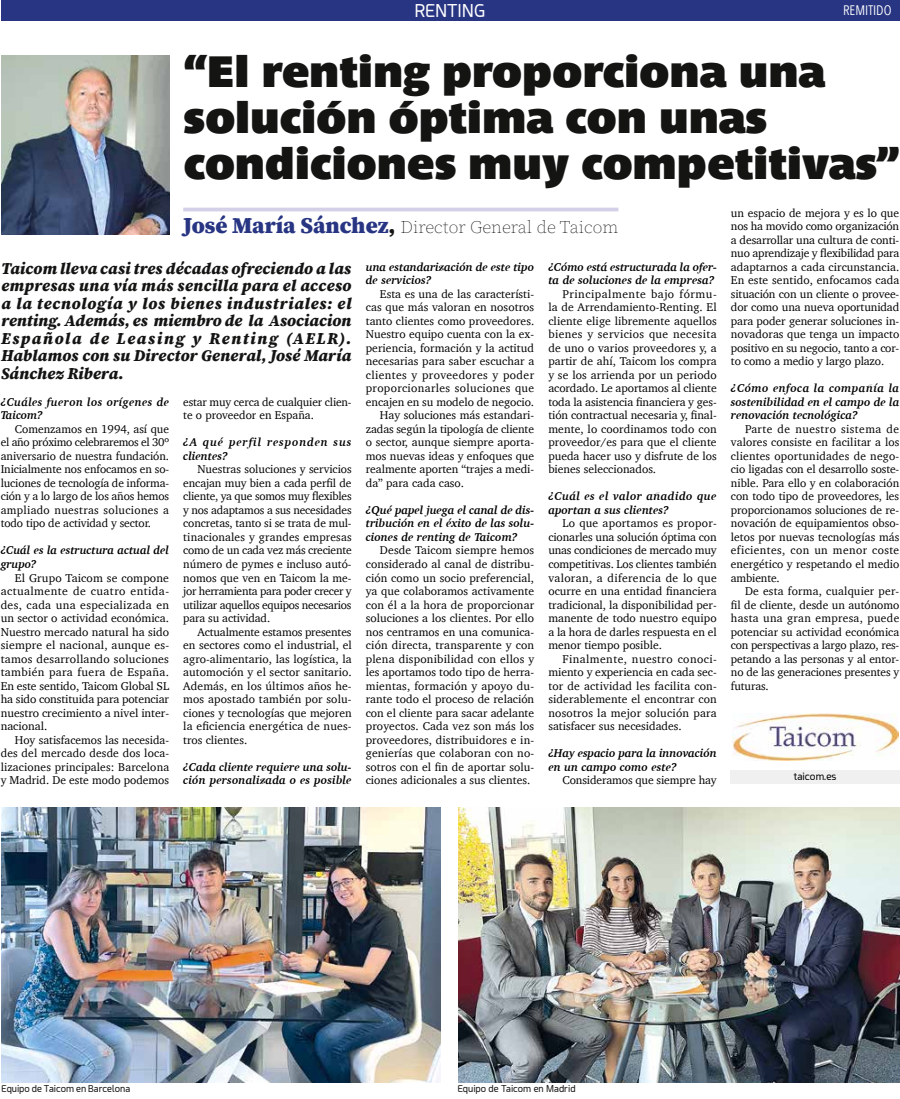
<style>
.page{position:relative;width:900px;height:1099px;background:#fff}
.page>*{position:absolute;margin:0;border:0;box-sizing:border-box;transform-origin:0 0}
.t1{font:700 43.38px/45.8px "Parisine Std Sombre";color:#141413}
.t2{font:200 17.5px "Source Serif 418 pt";color:#141413}
.t3{font:17.5px "Acephimere";color:#fffffe}
.t4{font:italic 900 16.25px/17.5px "Source Serif 418 pt";letter-spacing:.005em;color:#141413;text-align:justify}
.t5{font:13.75px "Avenir Next Condensed";color:#fffffe}
.t6{font:11.62px/13.5px "Charter";color:#000;text-align:justify}
.t7{font:italic 700 11.62px/13.5px "Charter";color:#000}
.t8{font:italic 700 11.62px/13.5px "Charter";letter-spacing:.03em;color:#000}
.t9{font:italic 700 11.62px/13.5px "Charter";letter-spacing:.07em;color:#000}
.t10{font:11.62px "Charter";letter-spacing:.03em;color:#000}
.t11{font:11.62px "Charter";letter-spacing:.035em;color:#000}
.t12{font:10px "Acephimere";color:#000}
.t13{font:9.38px "Acephimere";color:#141413}
.s1{font-weight:900;font-size:22.5px;color:#283583}
.s2{font-weight:900;font-size:22.5px}
</style>
<div class="page">
<div style="left:731px;top:770px;width:169px;height:13px;background:#f0f0f0"></div>
<div style="left:1px;top:1px;width:898px;height:20px;background:#283583"></div>
<hr style="left:183px;top:208px;width:435px;height:3px;background:#d3d0e7">
<img style="left:2px;top:55px;width:167px;height:180px">
<img style="left:732px;top:713px;width:167px;height:48px">
<img style="left:2px;top:808px;width:439px;height:274px">
<img style="left:459px;top:808px;width:440px;height:274px">
<h2 class="t3" style="left:415px;top:-1px;width:72px">RENTING</h2>
<p class="t5" style="left:843px;top:-1px;width:50px">REMITIDO</p>
<h1 class="t1" style="left:184px;top:49px;width:718px">“El renting proporciona una solución óptima con unas condiciones muy competitivas”</h1>
<h2 class="t2" style="left:183px;top:215px;width:437px"><span class="s1">José María Sánchez</span><span class="s2">,</span> Director General de Taicom</h2>
<p class="t4" style="left:2px;top:259px;width:352px">Taicom lleva casi tres décadas ofreciendo a las empresas una vía más sencilla para el acceso a la tecnología y los bienes industriales: el renting. Además, es miembro de la Asociacion Española de Leasing y Renting (AELR).<br>Hablamos con su Director General, José María Sánchez Ribera.</p>
<p class="t8" style="left:1px;top:395px;width:170px">¿Cuáles fueron los orígenes de<br>Taicom?</p>
<p class="t6" style="left:1px;top:422px;width:170px;text-indent:14px">Comenzamos en 1994, así que el año próximo celebraremos el 30º aniversario de nuestra fundación.<br>Inicialmente nos enfocamos en so&shy;luciones de tecnología de informa&shy;ción y a lo largo de los años hemos ampliado nuestras soluciones a todo tipo de actividad y sector.</p>
<p class="t7" style="left:1px;top:543px;width:170px">¿Cuál es la estructura actual del grupo?</p>
<p class="t6" style="left:1px;top:570px;width:170px;text-indent:14px">El Grupo Taicom se compone actualmente de cuatro entida&shy;des, cada una especializada en un sector o actividad económica.<br>Nuestro mercado natural ha sido siempre el nacional, aunque es&shy;tamos desarrollando soluciones también para fuera de España.<br>En este sentido, Taicom Global SL ha sido constituida para potenciar nuestro crecimiento a nivel inter&shy;nacional.</p>
<p class="t6" style="left:1px;top:732px;width:170px;text-indent:14px">Hoy satisfacemos las necesida&shy;des del mercado desde dos loca&shy;lizaciones principales: Barcelona y Madrid. De este modo podemos</p>
<p class="t6" style="left:183px;top:395px;width:170px">estar muy cerca de cualquier clien&shy;te o proveedor en España.</p>
<p class="t9" style="left:183px;top:435px;width:170px">¿A qué perfil responden sus clientes?</p>
<p class="t6" style="left:183px;top:462px;width:170px;text-indent:14px">Nuestras soluciones y servicios encajan muy bien a cada perfil de cliente, ya que somos muy flexibles y nos adaptamos a sus necesidades concretas, tanto si se trata de mul&shy;tinacionales y grandes empresas como de un cada vez más creciente número de pymes e incluso autó&shy;nomos que ven en Taicom la me&shy;jor herramienta para poder crecer y utilizar aquellos equipos necesarios para su actividad.</p>
<p class="t6" style="left:183px;top:624px;width:170px;text-indent:14px">Actualmente estamos presentes en sectores como el industrial, el agro-alimentario, las logística, la automoción y el sector sanitario.<br>Además, en los últimos años he&shy;mos apostado también por solu&shy;ciones y tecnologías que mejoren la eficiencia energética de nues&shy;tros clientes.</p>
<p class="t7" style="left:183px;top:759px;width:170px">¿Cada cliente requiere una solu&shy;ción personalizada o es posible</p>
<p class="t7" style="left:366px;top:260px;width:170px">una estandarización de este tipo de servicios?</p>
<p class="t6" style="left:380px;top:287px;width:156px">Esta es una de las característi-</p>
<p class="t6" style="left:366px;top:300px;width:170px">cas que más valoran en nosotros</p>
<p class="t6" style="left:366px;top:314px;width:170px">tanto clientes como proveedores.</p>
<p class="t6" style="left:366px;top:327px;width:170px">Nuestro equipo cuenta con la ex-</p>
<p class="t6" style="left:366px;top:341px;width:170px">periencia, formación y la actitud</p>
<p class="t6" style="left:366px;top:354px;width:170px">necesarias para saber escuchar a</p>
<p class="t11" style="left:366px;top:365px;width:170px">clientes y proveedores y poder</p>
<p class="t10" style="left:366px;top:378px;width:170px">proporcionarles soluciones que</p>
<p class="t6" style="left:366px;top:395px;width:170px">encajen en su modelo de negocio.</p>
<p class="t6" style="left:380px;top:408px;width:156px">Hay soluciones más estandari-</p>
<p class="t6" style="left:366px;top:422px;width:170px">zadas según la tipología de cliente</p>
<p class="t6" style="left:366px;top:435px;width:170px">o sector, aunque siempre aporta-</p>
<p class="t6" style="left:366px;top:449px;width:170px">mos nuevas ideas y enfoques que</p>
<p class="t6" style="left:366px;top:462px;width:170px">realmente aporten “trajes a medi-</p>
<p class="t6" style="left:366px;top:476px;width:100px">da” para cada caso.</p>
<p class="t7" style="left:366px;top:503px;width:170px;text-align:justify">¿Qué papel juega el canal de dis&shy;tribución en el éxito de las solu&shy;ciones de renting de Taicom?</p>
<p class="t6" style="left:366px;top:543px;width:170px;text-indent:14px">Desde Taicom siempre hemos considerado al canal de distribu&shy;ción como un socio preferencial, ya que colaboramos activamente con él a la hora de proporcionar soluciones a los clientes. Por ello nos centramos en una comunica&shy;ción directa, transparente y con plena disponibilidad con ellos y les aportamos todo tipo de herra&shy;mientas, formación y apoyo du&shy;rante todo el proceso de relación con el cliente para sacar adelante proyectos. Cada vez son más los proveedores, distribuidores e in&shy;genierías que colaboran con no&shy;sotros con el fin de aportar solu&shy;ciones adicionales a sus clientes.</p>
<p class="t7" style="left:548px;top:260px;width:170px">¿Cómo está estructurada la ofer&shy;ta de soluciones de la empresa?</p>
<p class="t6" style="left:548px;top:287px;width:170px;text-indent:14px">Principalmente bajo fórmu&shy;la de Arrendamiento-Renting. El cliente elige libremente aquellos bienes y servicios que necesita de uno o varios proveedores y, a partir de ahí, Taicom los compra y se los arrienda por un periodo acordado. Le aportamos al cliente toda la asistencia financiera y ges&shy;tión contractual necesaria y, final&shy;mente, lo coordinamos todo con proveedor/es para que el cliente pueda hacer uso y disfrute de los bienes seleccionados.</p>
<p class="t8" style="left:548px;top:489px;width:170px">¿Cuál es el valor añadido que aportan a sus clientes?</p>
<p class="t6" style="left:548px;top:516px;width:170px;text-indent:14px">Lo que aportamos es propor&shy;cionarles una solución óptima con unas condiciones de mercado muy competitivas. Los clientes también valoran, a diferencia de lo que ocurre en una entidad financiera tradicional, la disponibilidad per&shy;manente de todo nuestro equipo a la hora de darles respuesta en el menor tiempo posible.</p>
<p class="t6" style="left:548px;top:651px;width:170px;text-indent:14px">Finalmente, nuestro conoci&shy;miento y experiencia en cada sec&shy;tor de actividad les facilita con&shy;siderablemente el encontrar con nosotros la mejor solución para satisfacer sus necesidades.</p>
<p class="t7" style="left:548px;top:746px;width:170px">¿Hay espacio para la innovación en un campo como este?</p>
<p class="t6" style="left:563px;top:773px;width:156px">Consideramos que siempre hay</p>
<p class="t6" style="left:731px;top:206px;width:170px">un espacio de mejora y es lo que nos ha movido como organización a desarrollar una cultura de conti&shy;nuo aprendizaje y flexibilidad para adaptarnos a cada circunstancia.<br>En este sentido, enfocamos cada situación con un cliente o provee&shy;dor como una nueva oportunidad para poder generar soluciones in&shy;novadoras que tenga un impacto positivo en su negocio, tanto a cor&shy;to como a medio y largo plazo.</p>
<p class="t7" style="left:731px;top:381px;width:170px;text-align:justify">¿Cómo enfoca la compañía la sostenibilidad en el campo de la renovación tecnológica?</p>
<p class="t6" style="left:731px;top:422px;width:170px;text-indent:14px">Parte de nuestro sistema de valores consiste en facilitar a los clientes oportunidades de nego&shy;cio ligadas con el desarrollo soste&shy;nible. Para ello y en colaboración con todo tipo de proveedores, les proporcionamos soluciones de re&shy;novación de equipamientos obso&shy;letos por nuevas tecnologías más eficientes, con un menor coste energético y respetando el medio ambiente.</p>
<p class="t6" style="left:731px;top:584px;width:170px;text-indent:14px">De esta forma, cualquier per&shy;fil de cliente, desde un autónomo hasta una gran empresa, puede potenciar su actividad económica con perspectivas a largo plazo, res&shy;petando a las personas y al entor&shy;no de las generaciones presentes y futuras.</p>
<p class="t12" style="left:794px;top:770px;width:44px">taicom.es</p>
<p class="t13" style="left:2px;top:1082px;width:130px">Equipo de Taicom en Barcelona</p>
<p class="t13" style="left:458px;top:1082px;width:119px">Equipo de Taicom en Madrid</p>
</div>
